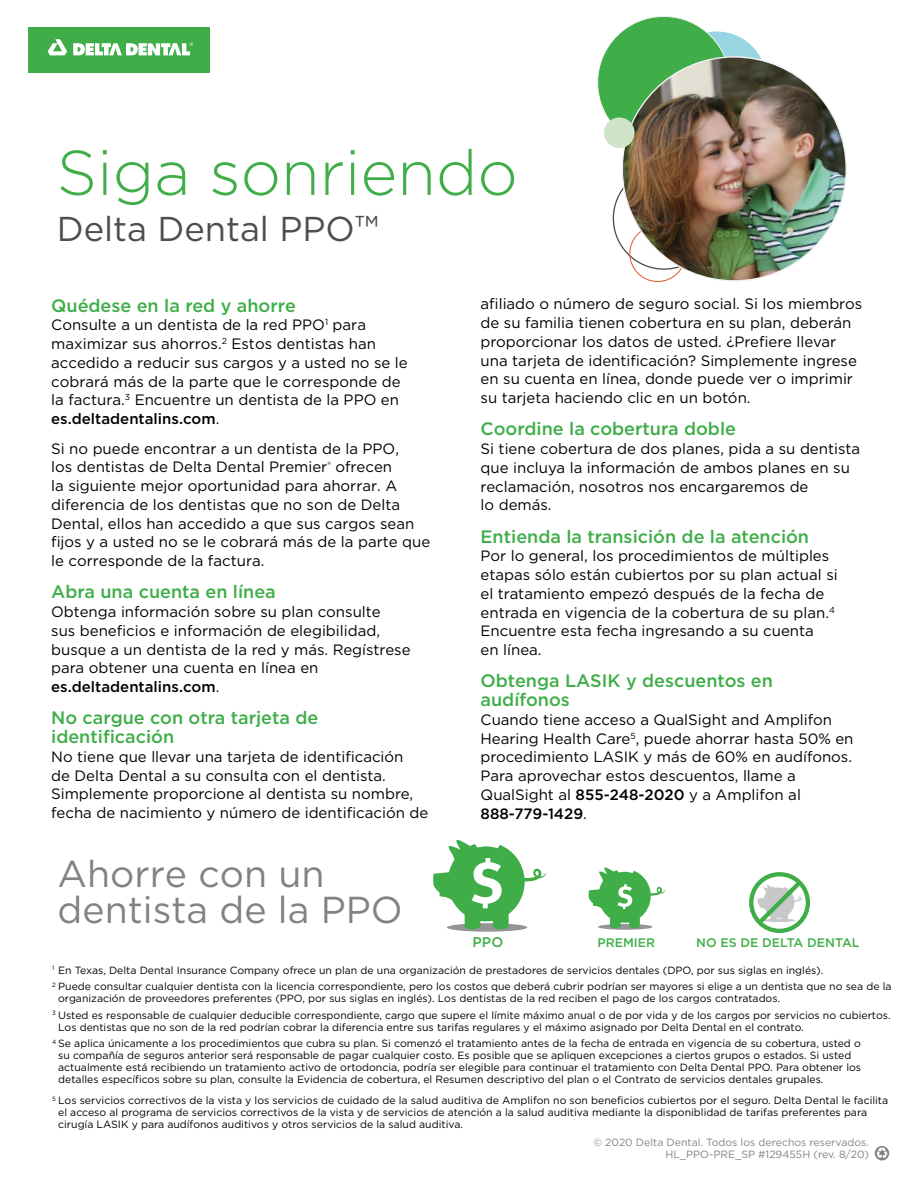
<style>
.page{position:relative;width:918px;height:1188px;background:#fff}
.page>*{position:absolute;margin:0;border:0;box-sizing:border-box;transform-origin:0 0}
.t1{font:300 63px "Gotham";color:#3fae49}
.t2{font:37.5px/36px "Gotham";color:#808285}
.t3{font:34.5px "Gotham";color:#4d4d4f}
.t4{font:500 18px/18.8px "Gotham";color:#3fae49}
.t5{font:15px/18.8px "Gotham";color:#000}
.t6{font:500 13.95px "Gotham";color:#3fae49}
.t7{font:500 12.45px "Gotham";color:#3fae49}
.t8{font:10.5px/12px "Gotham";color:#000}
.t9{font:10.5px/12px "Gotham";color:#828487;text-align:right}
.s1{font-weight:500}
.s2{color:#808285}
</style>
<div class="page">
<div style="left:28px;top:27px;width:182px;height:45px;background:#3fae49"></div>
<svg style="left:48px;top:39px;width:19px;height:16px"></svg>
<svg style="left:73px;top:43px;width:120px;height:13px"></svg>
<svg style="left:875px;top:1146px;width:14px;height:14px"></svg>
<div style="left:666px;top:31px;width:101px;height:101px;background:#98d5e3;border-radius:50%"></div>
<div style="left:598px;top:16px;width:132px;height:133px;background:#3fae49;border-radius:50%"></div>
<img style="left:622px;top:57px;width:224px;height:224px;border-radius:112px">
<div style="left:604px;top:117px;width:31px;height:31px;background:#cfe4c9;border-radius:50%"></div>
<svg style="left:447px;top:923px;width:80px;height:9px"></svg>
<svg style="left:433px;top:840px;width:114px;height:89px"></svg>
<svg style="left:598px;top:924px;width:55px;height:6px"></svg>
<svg style="left:588px;top:867px;width:78px;height:61px"></svg>
<svg style="left:754px;top:876px;width:52px;height:52px"></svg>
<div style="left:749px;top:872px;width:61px;height:61px;border:4px solid #3fae49;border-radius:50%"></div>
<h1 class="t1" style="left:57px;top:133px;width:463px">Siga sonriendo</h1>
<h3 class="t3" style="left:57px;top:207px;width:323px">Delta Dental PPO™</h3>
<p class="t4" style="left:51px;top:296px;width:246px">Quédese en la red y ahorre</p>
<p class="t5" style="left:51px;top:315px;width:358px">Consulte a un dentista de la red PPO<sup>1</sup> para maximizar sus ahorros.<sup>2</sup> Estos dentistas han accedido a reducir sus cargos y a usted no se le cobrará más de la parte que le corresponde de la factura.<sup>3</sup> Encuentre un dentista de la PPO en <span class="s1">es.deltadentalins.com</span>.</p>
<p class="t5" style="left:51px;top:439px;width:381px">Si no puede encontrar a un dentista de la PPO,<br>los dentistas de Delta Dental Premier<sup>®</sup> ofrecen<br>la siguiente mejor oportunidad para ahorrar. A diferencia de los dentistas que no son de Delta Dental, ellos han accedido a que sus cargos sean fijos y a usted no se le cobrará más de la parte que le corresponde de la factura.</p>
<p class="t4" style="left:51px;top:583px;width:226px">Abra una cuenta en línea</p>
<p class="t5" style="left:51px;top:602px;width:361px">Obtenga información sobre su plan consulte<br>sus beneficios e información de elegibilidad, busque a un dentista de la red y más. Regístrese para obtener una cuenta en línea en <span class="s1">es.deltadentalins.com</span>.</p>
<p class="t4" style="left:51px;top:709px;width:269px">No cargue con otra tarjeta de identificación</p>
<p class="t5" style="left:51px;top:747px;width:379px">No tiene que llevar una tarjeta de identificación<br>de Delta Dental a su consulta con el dentista.<br>Simplemente proporcione al dentista su nombre, fecha de nacimiento y número de identificación de</p>
<h2 class="t2" style="left:58px;top:855px;width:347px">Ahorre con un dentista de la PPO</h2>
<p class="t5" style="left:481px;top:294px;width:383px">afiliado o número de seguro social. Si los miembros de su familia tienen cobertura en su plan, deberán proporcionar los datos de usted. ¿Prefiere llevar una tarjeta de identificación? Simplemente ingrese en su cuenta en línea, donde puede ver o imprimir su tarjeta haciendo clic en un botón.</p>
<p class="t4" style="left:481px;top:419px;width:257px">Coordine la cobertura doble</p>
<p class="t5" style="left:481px;top:439px;width:381px">Si tiene cobertura de dos planes, pida a su dentista que incluya la información de ambos planes en su reclamación, nosotros nos encargaremos de<br>lo demás.</p>
<p class="t4" style="left:481px;top:527px;width:330px">Entienda la transición de la atención</p>
<p class="t5" style="left:481px;top:546px;width:359px">Por lo general, los procedimientos de múltiples etapas sólo están cubiertos por su plan actual si el tratamiento empezó después de la fecha de entrada en vigencia de la cobertura de su plan.<sup>4<br></sup>Encuentre esta fecha ingresando a su cuenta<br>en línea.</p>
<p class="t4" style="left:481px;top:671px;width:294px">Obtenga LASIK y descuentos en audífonos</p>
<p class="t5" style="left:481px;top:710px;width:374px">Cuando tiene acceso a QualSight and Amplifon Hearing Health Care<sup>5</sup>, puede ahorrar hasta 50% en procedimiento LASIK y más de 60% en audífonos.<br>Para aprovechar estos descuentos, llame a QualSight al <span class="s1">855-248-2020</span> y a Amplifon al <span class="s1">888-779-1429</span>.</p>
<p class="t6" style="left:472px;top:933px;width:32px">PPO</p>
<p class="t7" style="left:598px;top:934px;width:59px">PREMIER</p>
<p class="t7" style="left:696px;top:934px;width:165px">NO ES DE DELTA DENTAL</p>
<p class="t8" style="left:52px;top:961px;width:841px;line-height:16.5px"><sup>1</sup> En Texas, Delta Dental Insurance Company ofrece un plan de una organización de prestadores de servicios dentales (DPO, por sus siglas en inglés).<br><sup>2</sup> Puede consultar cualquier dentista con la licencia correspondiente, pero los costos que deberá cubrir podrían ser mayores si elige a un dentista que no sea de la</p>
<p class="t8" style="left:52px;top:990px;width:840px;line-height:16.5px;text-indent:6px">organización de proveedores preferentes (PPO, por sus siglas en inglés). Los dentistas de la red reciben el pago de los cargos contratados.<br><sup>3</sup> Usted es responsable de cualquier deducible correspondiente, cargo que supere el límite máximo anual o de por vida y de los cargos por servicios no cubiertos.</p>
<p class="t8" style="left:52px;top:1018px;width:810px;line-height:16.5px;text-indent:6px">Los dentistas que no son de la red podrían cobrar la diferencia entre sus tarifas regulares y el máximo asignado por Delta Dental en el contrato.<br><sup>4</sup> Se aplica únicamente a los procedimientos que cubra su plan. Si comenzó el tratamiento antes de la fecha de entrada en vigencia de su cobertura, usted o</p>
<p class="t8" style="left:58px;top:1049px;width:804px">su compañía de seguros anterior será responsable de pagar cualquier costo. Es posible que se apliquen excepciones a ciertos grupos o estados. Si usted actualmente está recibiendo un tratamiento activo de ortodoncia, podría ser elegible para continuar el tratamiento con Delta Dental PPO. Para obtener los detalles específicos sobre su plan, consulte la Evidencia de cobertura, el Resumen descriptivo del plan o el Contrato de servicios dentales grupales.</p>
<p class="t8" style="left:58px;top:1094px;width:832px;text-indent:-6px"><sup>5</sup> Los servicios correctivos de la vista y los servicios de cuidado de la salud auditiva de Amplifon no son beneficios cubiertos por el seguro. Delta Dental le facilita el acceso al programa de servicios correctivos de la vista y de servicios de atención a la salud auditiva mediante la disponiblidad de tarifas preferentes para cirugía LASIK y para audífonos auditivos y otros servicios de la salud auditiva.</p>
<p class="t9" style="left:593px;top:1136px;width:277px">© 2020 Delta Dental. Todos los derechos reservados<span class="s2">.<br>HL_PPO-PRE_SP #129455H (rev. 8/20)</span></p>
</div>
